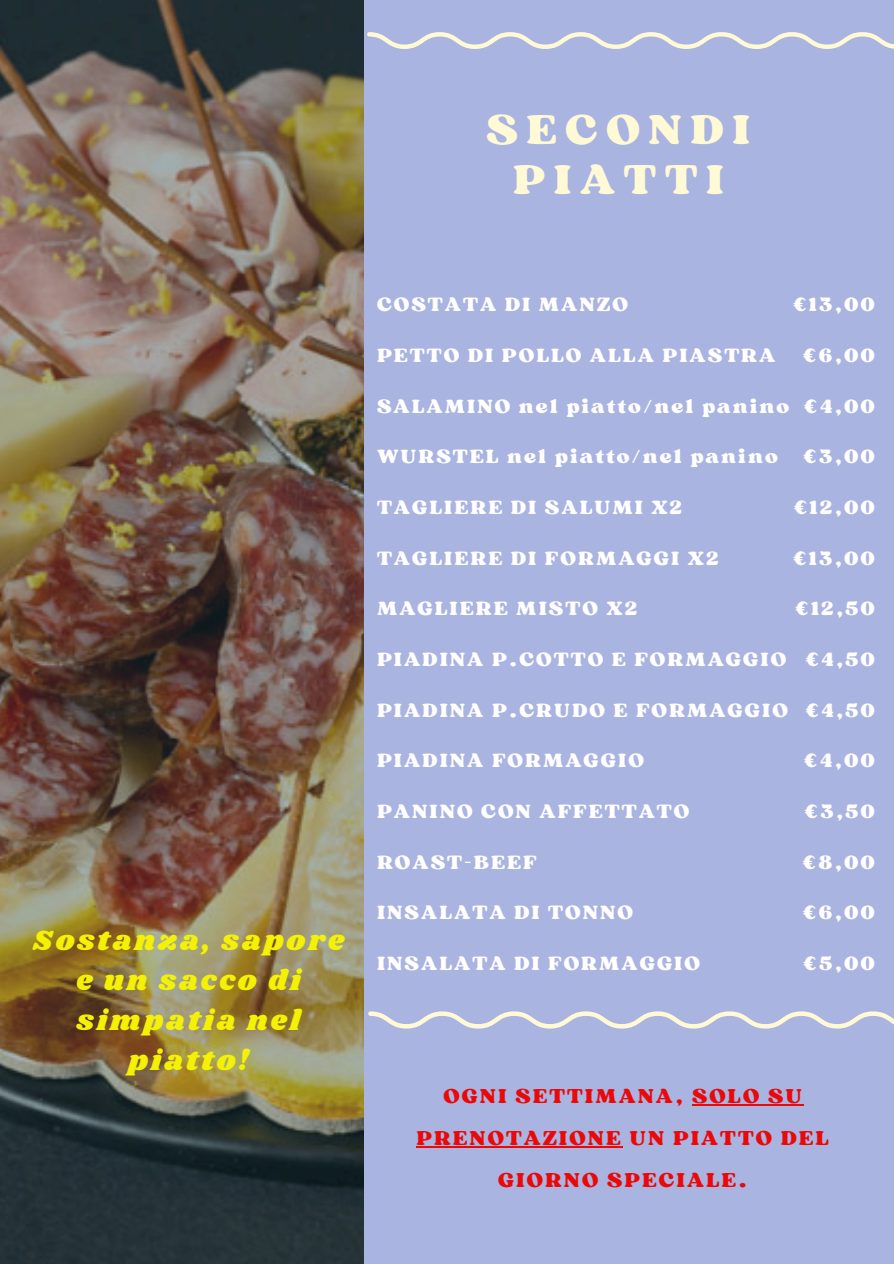
<style>
.page{position:relative;width:894px;height:1264px;background:#fff}
.page>*{position:absolute;margin:0;border:0;box-sizing:border-box;transform-origin:0 0}
.t1{font:43.8px/49.5px "Sergio Trendy";letter-spacing:.2em;color:#fffad5;text-align:center}
.t2{font:28.8px/40px "Shrikhand";letter-spacing:.1em;color:#f4f104;text-align:center}
.t3{font:21.15px/41.7px "Sergio Trendy";letter-spacing:.1em;color:#eb0808;text-align:center}
.t4{font:20.25px "Sergio Trendy";letter-spacing:.1em;color:#fff}
</style>
<div class="page">
<img style="left:0;top:0;width:364px;height:1263px">
<div style="left:364px;top:0;width:529px;height:1263px;background:#aab4e1"></div>
<svg style="left:367px;top:32px;width:526px;height:17px"></svg>
<svg style="left:368px;top:1011px;width:525px;height:17px"></svg>
<hr style="left:691px;top:1104px;width:112px;height:1px;background:#eb0808">
<hr style="left:416px;top:1146px;width:206px;height:1px;background:#eb0808">
<h1 class="t1" style="left:486px;top:104px;width:265px">SECONDI<br>PIATTI</h1>
<h2 class="t2" style="left:33px;top:921px;width:313px">Sostanza, sapore e un sacco di simpatia nel piatto!</h2>
<p class="t4" style="left:792px;top:292px;width:84px">€13,00</p>
<p class="t4" style="left:802px;top:342px;width:74px">€6,00</p>
<p class="t4" style="left:803px;top:393px;width:73px">€4,00</p>
<p class="t4" style="left:802px;top:444px;width:74px">€3,00</p>
<p class="t4" style="left:793px;top:494px;width:83px">€12,00</p>
<p class="t4" style="left:792px;top:545px;width:84px">€13,00</p>
<p class="t4" style="left:794px;top:596px;width:81px">€12,50</p>
<p class="t4" style="left:804px;top:646px;width:71px">€4,50</p>
<p class="t4" style="left:804px;top:697px;width:71px">€4,50</p>
<p class="t4" style="left:803px;top:747px;width:73px">€4,00</p>
<p class="t4" style="left:803px;top:798px;width:72px">€3,50</p>
<p class="t4" style="left:801px;top:849px;width:74px">€8,00</p>
<p class="t4" style="left:802px;top:899px;width:74px">€6,00</p>
<p class="t4" style="left:802px;top:950px;width:73px">€5,00</p>
<p class="t4" style="left:377px;top:292px;width:252px">COSTATA DI MANZO</p>
<p class="t4" style="left:377px;top:342px;width:400px">PETTO DI POLLO ALLA PIASTRA</p>
<p class="t4" style="left:377px;top:393px;width:413px">SALAMINO nel piatto/nel panino</p>
<p class="t4" style="left:377px;top:444px;width:402px">WURSTEL nel piatto/nel panino</p>
<p class="t4" style="left:377px;top:494px;width:306px">TAGLIERE DI SALUMI X2</p>
<p class="t4" style="left:377px;top:545px;width:343px">TAGLIERE DI FORMAGGI X2</p>
<p class="t4" style="left:377px;top:596px;width:261px">MAGLIERE MISTO X2</p>
<p class="t4" style="left:377px;top:646px;width:410px">PIADINA P.COTTO E FORMAGGIO</p>
<p class="t4" style="left:377px;top:697px;width:412px">PIADINA P.CRUDO E FORMAGGIO</p>
<p class="t4" style="left:377px;top:747px;width:268px">PIADINA FORMAGGIO</p>
<p class="t4" style="left:377px;top:798px;width:314px">PANINO CON AFFETTATO</p>
<p class="t4" style="left:377px;top:849px;width:161px">ROAST-BEEF</p>
<p class="t4" style="left:377px;top:899px;width:257px">INSALATA DI TONNO</p>
<p class="t4" style="left:377px;top:950px;width:324px">INSALATA DI FORMAGGIO</p>
<p class="t3" style="left:416px;top:1075px;width:414px">OGNI SETTIMANA, SOLO SU<br>PRENOTAZIONE UN PIATTO DEL<br>GIORNO SPECIALE.</p>
</div>
